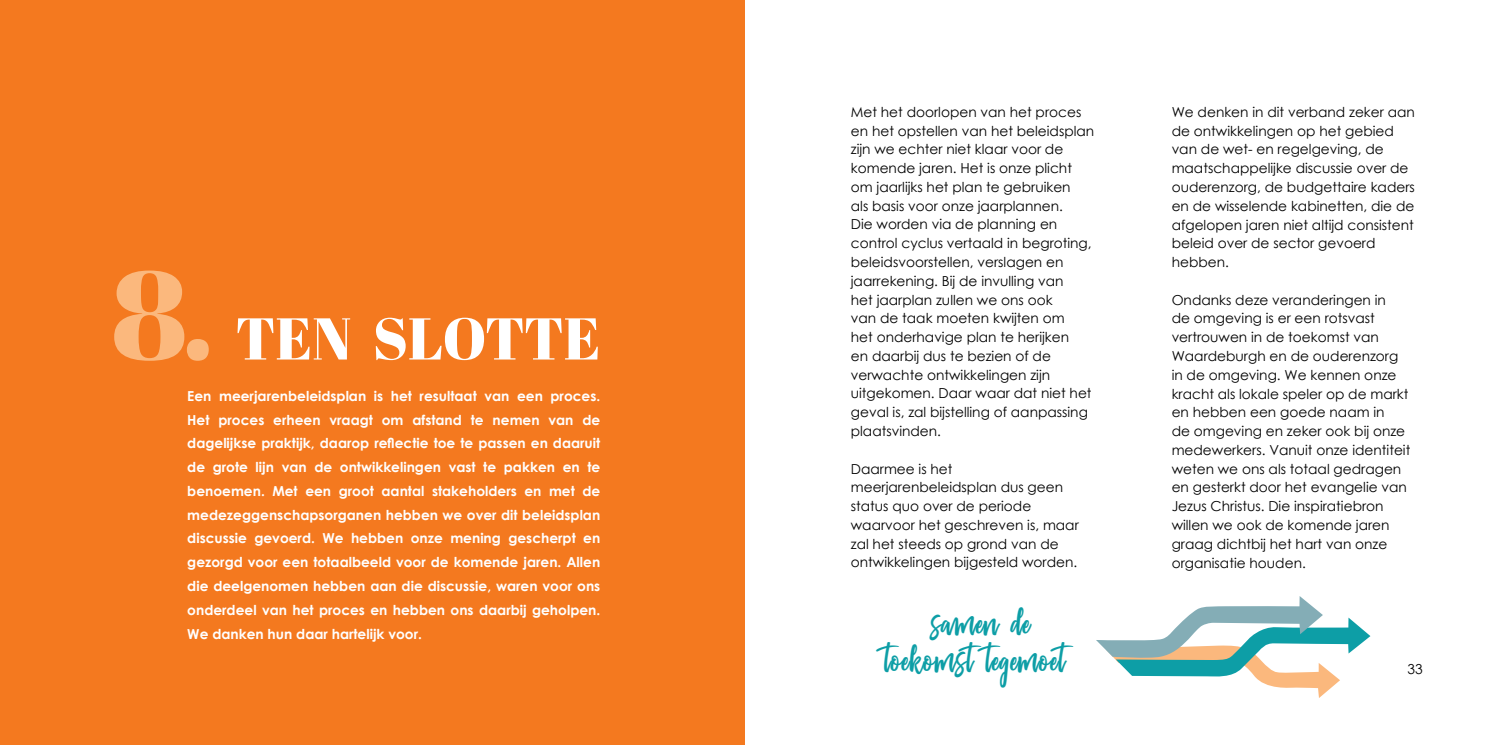
<style>
.page{position:relative;width:1489px;height:745px;background:#fff}
.page>*{position:absolute;margin:0;border:0;box-sizing:border-box;transform-origin:0 0}
.t1{font:58.75px "Abril Fatface";color:#fff}
.t2{font:30px/37.5px "Passengers Script";letter-spacing:.025em;color:#0d9ea6;text-align:center}
.t3{font:13.75px/18.8px "Century Gothic";color:#000}
.t4{font:700 13.75px/23.8px "Century Gothic";color:#fff;text-align:justify}
.s1{font-size:125px;color:#fbb87d}
</style>
<div class="page">
<div style="left:0;top:0;width:744px;height:744px;background:#f4791f"></div>
<svg style="left:1096px;top:596px;width:274px;height:101px"></svg>
<h1 class="t1" style="left:111px;top:297px;width:491px"><span class="s1">8.</span> TEN SLOTTE</h1>
<p class="t4" style="left:187px;top:383px;width:414px">Een meerjarenbeleidsplan is het resultaat van een proces.<br>Het proces erheen vraagt om afstand te nemen van de dagelijkse praktijk, daarop reflectie toe te passen en daaruit de grote lijn van de ontwikkelingen vast te pakken en te benoemen. Met een groot aantal stakeholders en met de medezeggenschapsorganen hebben we over dit beleidsplan discussie gevoerd. We hebben onze mening gescherpt en gezorgd voor een totaalbeeld voor de komende jaren. Allen die deelgenomen hebben aan die discussie, waren voor ons onderdeel van het proces en hebben ons daarbij geholpen.<br>We danken hun daar hartelijk voor.</p>
<p class="t3" style="left:850px;top:102px;width:245px">Met het doorlopen van het proces en het opstellen van het beleidsplan zijn we echter niet klaar voor de komende jaren. Het is onze plicht om jaarlijks het plan te gebruiken<br>als basis voor onze jaarplannen.<br>Die worden via de planning en control cyclus vertaald in begroting, beleidsvoorstellen, verslagen en jaarrekening. Bij de invulling van<br>het jaarplan zullen we ons ook<br>van de taak moeten kwijten om<br>het onderhavige plan te herijken<br>en daarbij dus te bezien of de verwachte ontwikkelingen zijn uitgekomen. Daar waar dat niet het geval is, zal bijstelling of aanpassing plaatsvinden.</p>
<p class="t3" style="left:850px;top:458px;width:229px">Daarmee is het meerjarenbeleidsplan dus geen status quo over de periode waarvoor het geschreven is, maar zal het steeds op grond van de ontwikkelingen bijgesteld worden.</p>
<h2 class="t2" style="left:884px;top:602px;width:200px">samen de toekomsttegemoet</h2>
<p class="t3" style="left:1171px;top:102px;width:245px">We denken in dit verband zeker aan de ontwikkelingen op het gebied van de wet- en regelgeving, de maatschappelijke discussie over de ouderenzorg, de budgettaire kaders en de wisselende kabinetten, die de afgelopen jaren niet altijd consistent beleid over de sector gevoerd hebben.</p>
<p class="t3" style="left:1171px;top:290px;width:240px">Ondanks deze veranderingen in<br>de omgeving is er een rotsvast vertrouwen in de toekomst van<br>Waardeburgh en de ouderenzorg in de omgeving. We kennen onze kracht als lokale speler op de markt en hebben een goede naam in<br>de omgeving en zeker ook bij onze medewerkers. Vanuit onze identiteit weten we ons als totaal gedragen en gesterkt door het evangelie van<br>Jezus Christus. Die inspiratiebron willen we ook de komende jaren graag dichtbij het hart van onze organisatie houden.</p>
<p class="t3" style="left:1407px;top:658px;width:17px">33</p>
</div>
